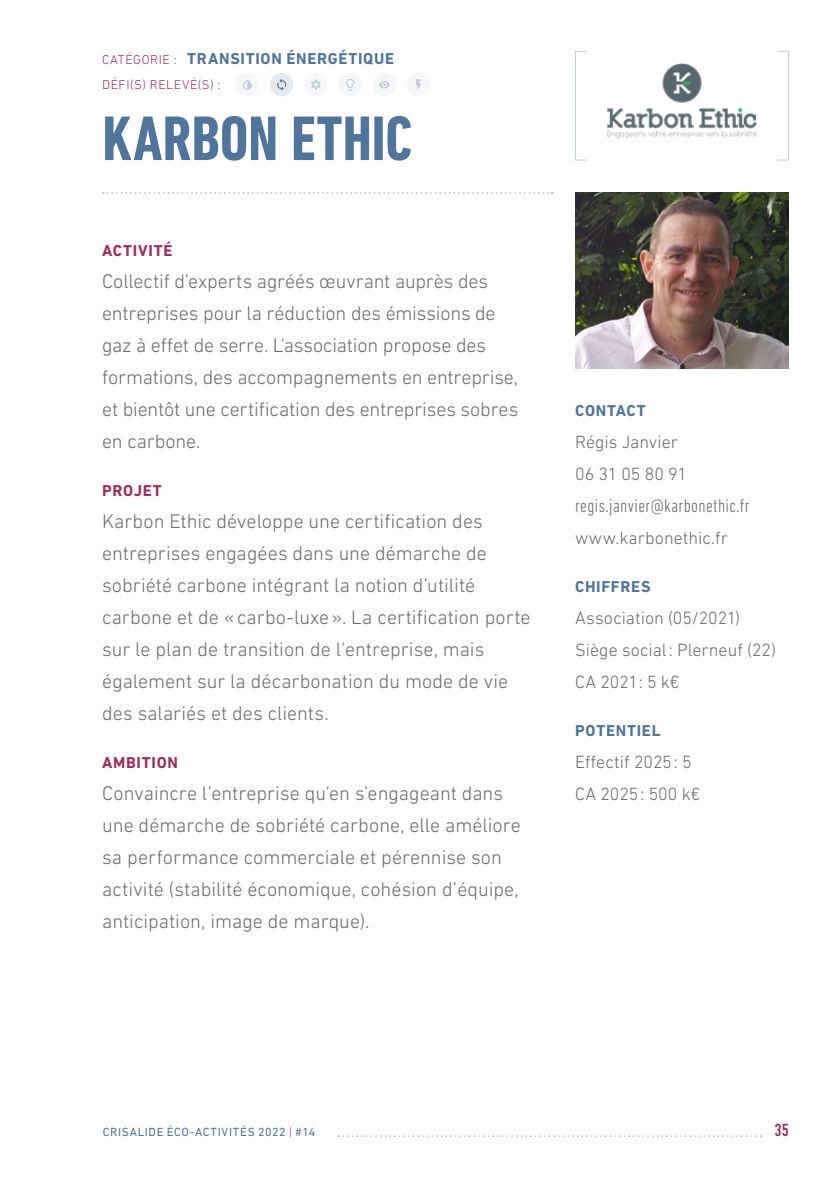
<style>
.page{position:relative;width:840px;height:1191px;background:#fff}
.page>*{position:absolute;margin:0;border:0;box-sizing:border-box;transform-origin:0 0}
.t1{font:700 condensed 64px "DIN Next LT Pro";color:#50759c}
.t2{font:300 20px/32px "DIN Next LT Pro";color:#6c6a68}
.t3{font:300 condensed 19px "DIN Next LT Pro";letter-spacing:.02em;color:#6c6a68}
.t4{font:300 18px/32px "DIN Next LT Pro";color:#6c6a68}
.t5{font:500 condensed 18px "DIN Next LT Pro";color:#9e2e60}
.t6{font:700 16px "DIN Next LT Pro";letter-spacing:.045em;color:#50759c}
.t7{font:700 16px "DIN Next LT Pro";letter-spacing:.05em;color:#9e2e60}
.t8{font:300 13px/25.4px "DIN Next LT Pro";letter-spacing:.045em;color:#9e2e60}
.t9{font:12px "DIN Next LT Pro";letter-spacing:.055em;color:#50759c}
.s1{font-weight:300;color:#9e2e60}
</style>
<div class="page">
<svg style="left:338px;top:1135px;width:423px;height:1px"></svg>
<svg style="left:103px;top:192px;width:449px;height:2px"></svg>
<div style="left:574px;top:51px;width:12px;height:109px;border:1px solid #c6cbdc"></div>
<div style="left:236px;top:74px;width:22px;height:22px;background:#f6f7f9;border-radius:50%"></div>
<div style="left:236px;top:73px;width:23px;height:23px;border:1px solid #e7e9f0;border-radius:50%"></div>
<svg style="left:243px;top:79px;width:9px;height:11px"></svg>
<div style="left:373px;top:74px;width:22px;height:22px;background:#f6f7f9;border-radius:50%"></div>
<div style="left:373px;top:73px;width:22px;height:23px;border:1px solid #e7e9f0;border-radius:50%"></div>
<svg style="left:379px;top:81px;width:10px;height:7px"></svg>
<div style="left:339px;top:74px;width:22px;height:22px;background:#f6f7f9;border-radius:50%"></div>
<div style="left:338px;top:73px;width:23px;height:23px;border:1px solid #e7e9f0;border-radius:50%"></div>
<svg style="left:346px;top:79px;width:8px;height:12px"></svg>
<div style="left:304px;top:74px;width:23px;height:22px;background:#f6f7f9;border-radius:50%"></div>
<div style="left:304px;top:73px;width:23px;height:23px;border:1px solid #e7e9f0;border-radius:50%"></div>
<svg style="left:311px;top:79px;width:9px;height:11px"></svg>
<div style="left:407px;top:74px;width:22px;height:22px;background:#f6f7f9;border-radius:50%"></div>
<div style="left:407px;top:73px;width:23px;height:23px;border:1px solid #e7e9f0;border-radius:50%"></div>
<svg style="left:416px;top:79px;width:5px;height:11px"></svg>
<div style="left:270px;top:74px;width:22px;height:22px;background:#e7e9f0;border-radius:50%"></div>
<div style="left:270px;top:73px;width:23px;height:23px;border:1px solid #e7e9f0;border-radius:50%"></div>
<svg style="left:277px;top:78px;width:9px;height:13px"></svg>
<img style="left:575px;top:192px;width:213px;height:176px">
<img style="left:607px;top:63px;width:150px;height:76px">
<p class="t6" style="left:187px;top:49px;width:208px">TRANSITION ÉNERGÉTIQUE</p>
<p class="t8" style="left:102px;top:47px;width:120px">CATÉGORIE :<br>DÉFI(S) RELEVÉ(S) :</p>
<h1 class="t1" style="left:102px;top:102px;width:311px">KARBON ETHIC</h1>
<p class="t7" style="left:102px;top:241px;width:72px">ACTIVITÉ</p>
<p class="t2" style="left:102px;top:265px;width:417px">Collectif d’experts agréés œuvrant auprès des entreprises pour la réduction des émissions de gaz à effet de serre. L'association propose des formations, des accompagnements en entreprise, et bientôt une certification des entreprises sobres en carbone.</p>
<p class="t7" style="left:102px;top:481px;width:61px">PROJET</p>
<p class="t2" style="left:102px;top:505px;width:430px">Karbon Ethic développe une certification des entreprises engagées dans une démarche de sobriété carbone intégrant la notion d’utilité carbone et de «carbo-luxe». La certification porte sur le plan de transition de l'entreprise, mais également sur la décarbonation du mode de vie des salariés et des clients.</p>
<p class="t7" style="left:102px;top:753px;width:77px">AMBITION</p>
<p class="t2" style="left:102px;top:777px;width:420px">Convaincre l’entreprise qu’en s’engageant dans une démarche de sobriété carbone, elle améliore sa performance commerciale et pérennise son activité (stabilité économique, cohésion d’équipe, anticipation, image de marque).</p>
<p class="t6" style="left:574px;top:401px;width:72px">CONTACT</p>
<p class="t4" style="left:574px;top:426px;width:113px">Régis Janvier<br>06 31 05 80 91</p>
<p class="t3" style="left:574px;top:495px;width:176px">regis.janvier@karbonethic.fr</p>
<p class="t4" style="left:574px;top:522px;width:154px">www.karbonethic.fr</p>
<p class="t6" style="left:574px;top:577px;width:77px">CHIFFRES</p>
<p class="t4" style="left:574px;top:602px;width:202px">Association (05/2021)<br>Siège social: Plerneuf (22)<br>CA 2021: 5 k€</p>
<p class="t6" style="left:574px;top:721px;width:87px">POTENTIEL</p>
<p class="t4" style="left:574px;top:746px;width:127px">Effectif 2025: 5<br>CA 2025: 500 k€</p>
<p class="t9" style="left:103px;top:1125px;width:214px">CRISALIDE ÉCO-ACTIVITÉS 2022 <span class="s1">|</span> #14</p>
<p class="t5" style="left:774px;top:1120px;width:16px">35</p>
</div>
